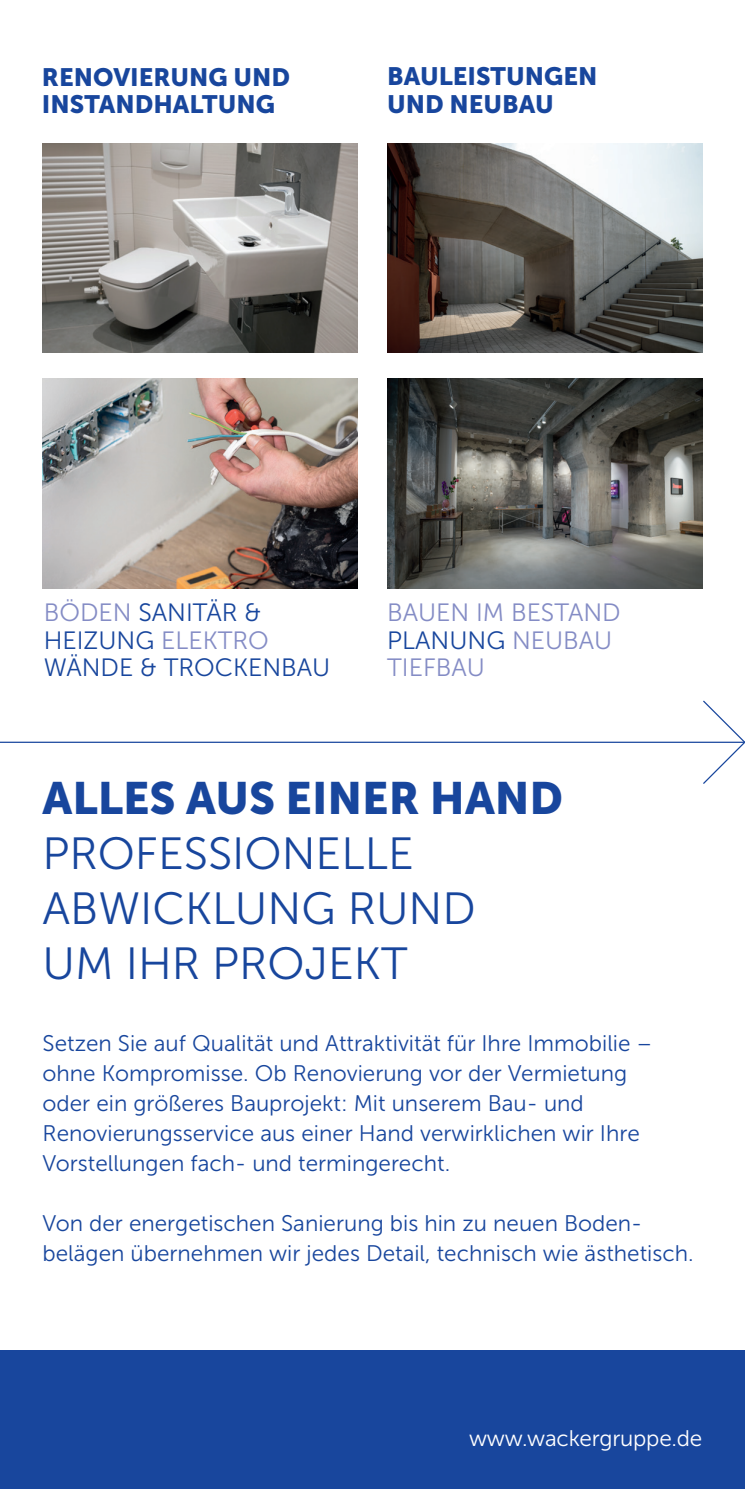
<style>
.page{position:relative;width:745px;height:1489px;background:#fff}
.page>*{position:absolute;margin:0;border:0;box-sizing:border-box;transform-origin:0 0}
.t1{font:45px/55px "Museo Sans 300";color:#18469d}
.t2{font:45px "Museo Sans 900";color:#18469d}
.t3{font:25px/27.5px "Museo Sans 900";color:#18469d}
.t4{font:25px/27.5px "Museo Sans 300";color:#18469d}
.t5{font:25px/27.5px "Museo Sans 300";color:#848cc5}
.t6{font:22.5px/30px "Museo Sans 300";color:#18469d}
.t7{font:22.5px "Museo Sans 300";letter-spacing:-.01em;color:#fff}
.s1{color:#848cc5}
.s2{color:#18469d}
</style>
<div class="page">
<img style="left:43px;top:143px;width:314px;height:209px">
<img style="left:43px;top:378px;width:314px;height:210px">
<img style="left:387px;top:378px;width:315px;height:210px">
<img style="left:387px;top:143px;width:315px;height:209px">
<hr style="left:0;top:741px;width:744px;height:2px;background:#18469d">
<div style="left:0;top:1350px;width:744px;height:138px;background:#18469d"></div>
<svg style="left:701px;top:700px;width:44px;height:84px"></svg>
<p class="t3" style="left:42px;top:63px;width:249px">RENOVIERUNG UND<br>INSTANDHALTUNG</p>
<p class="t3" style="left:387px;top:63px;width:211px">BAULEISTUNGEN<br>UND NEUBAU</p>
<p class="t4" style="left:44px;top:599px;width:288px"><span class="s1">BÖDEN</span> SANITÄR &amp;<br>HEIZUNG <span class="s1">ELEKTRO<br></span>WÄNDE &amp; TROCKENBAU</p>
<p class="t5" style="left:387px;top:599px;width:235px">BAUEN IM BESTAND<br><span class="s2">PLANUNG</span> NEUBAU<br>TIEFBAU</p>
<h1 class="t2" style="left:43px;top:772px;width:522px">ALLES AUS EINER HAND</h1>
<h1 class="t1" style="left:43px;top:826px;width:434px">PROFESSIONELLE<br>ABWICKLUNG RUND<br>UM IHR PROJEKT</h1>
<p class="t6" style="left:43px;top:1027px;width:611px">Setzen Sie auf Qualität und Attraktivität für Ihre Immobilie – ohne Kompromisse. Ob Renovierung vor der Vermietung oder ein größeres Bauprojekt: Mit unserem Bau- und Renovierungsservice aus einer Hand verwirklichen wir Ihre Vorstellungen fach- und termingerecht.</p>
<p class="t6" style="left:43px;top:1207px;width:652px">Von der energetischen Sanierung bis hin zu neuen Boden&shy;belägen übernehmen wir jedes Detail, technisch wie ästhetisch.</p>
<p class="t7" style="left:469px;top:1426px;width:235px">www.wackergruppe.de</p>
</div>
